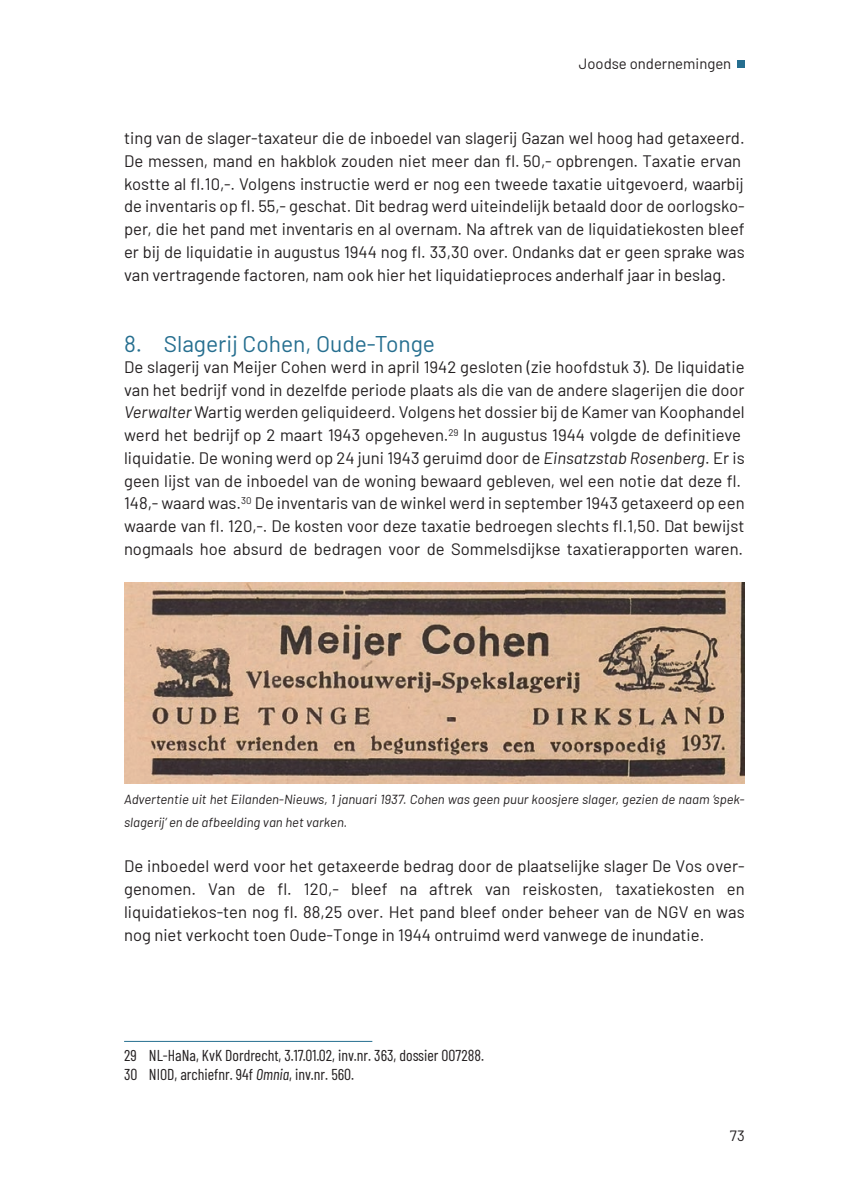
<style>
.page{position:relative;width:844px;height:1191px;background:#fff}
.page>*{position:absolute;margin:0;border:0;box-sizing:border-box;transform-origin:0 0}
.t1{font:22.75px "Barlow";color:#256e8f}
.t2{font:16.62px/22.8px "Barlow";color:#231f20}
.t3{font:15.75px/19.2px "Barlow Condensed";color:#231f20}
.t4{font:14.88px "Barlow";color:#231f20}
.t5{font:italic 13.12px/22.8px "Barlow";color:#231f20}
.s1{font-style:italic}
</style>
<div class="page">
<div style="left:737px;top:61px;width:7px;height:7px;background:#256e8f"></div>
<hr style="left:124px;top:1041px;width:248px;height:1px;background:#256e8f">
<img style="left:124px;top:583px;width:620px;height:200px">
<p class="t4" style="left:578px;top:53px;width:154px">Joodse ondernemingen</p>
<p class="t2" style="left:124px;top:125px;width:622px">ting van de slager-taxateur die de inboedel van slagerij Gazan wel hoog had getaxeerd.<br>De messen, mand en hakblok zouden niet meer dan fl. 50,- opbrengen. Taxatie ervan kostte al fl.10,-. Volgens instructie werd er nog een tweede taxatie uitgevoerd, waarbij de inventaris op fl. 55,- geschat. Dit bedrag werd uiteindelijk betaald door de oorlogsko&shy;per, die het pand met inventaris en al overnam. Na aftrek van de liquidatiekosten bleef er bij de liquidatie in augustus 1944 nog fl. 33,30 over. Ondanks dat er geen sprake was van vertragende factoren, nam ook hier het liquidatieproces anderhalf jaar in beslag.</p>
<h1 class="t1" style="left:124px;top:327px;width:312px">8. Slagerij Cohen, Oude-Tonge</h1>
<p class="t2" style="left:124px;top:354px;width:622px">De slagerij van Meijer Cohen werd in april 1942 gesloten (zie hoofdstuk 3). De liquidatie van het bedrijf vond in dezelfde periode plaats als die van de andere slagerijen die door <span class="s1">Verwalter</span> Wartig werden geliquideerd. Volgens het dossier bij de Kamer van Koophandel werd het bedrijf op 2 maart 1943 opgeheven.<sup>29</sup> In augustus 1944 volgde de definitieve liquidatie. De woning werd op 24 juni 1943 geruimd door de <span class="s1">Einsatzstab Rosenberg</span>. Er is geen lijst van de inboedel van de woning bewaard gebleven, wel een notie dat deze fl.<br>148,- waard was.<sup>30</sup> De inventaris van de winkel werd in september 1943 getaxeerd op een waarde van fl. 120,-. De kosten voor deze taxatie bedroegen slechts fl.1,50. Dat bewijst nogmaals hoe absurd de bedragen voor de Sommelsdijkse taxatierapporten waren.</p>
<p class="t5" style="left:124px;top:787px;width:622px">Advertentie uit het Eilanden-Nieuws, 1 januari 1937. Cohen was geen puur koosjere slager, gezien de naam ‘spek&shy;slagerij’ en de afbeelding van het varken.</p>
<p class="t2" style="left:124px;top:853px;width:622px;text-align:justify">De inboedel werd voor het getaxeerde bedrag door de plaatselijke slager De Vos over&shy;genomen. Van de fl. 120,- bleef na aftrek van reiskosten, taxatiekosten en liquidatiekos-ten nog fl. 88,25 over. Het pand bleef onder beheer van de NGV en was nog niet verkocht toen Oude-Tonge in 1944 ontruimd werd vanwege de inundatie.</p>
<p class="t3" style="left:124px;top:1044px;width:361px">29 NL-HaNa, KvK Dordrecht, 3.17.01.02, inv.nr. 363, dossier 007288.<br>30 NIOD, archiefnr. 94f <span class="s1">Omnia</span>, inv.nr. 560.</p>
<p class="t4" style="left:729px;top:1125px;width:16px">73</p>
</div>
